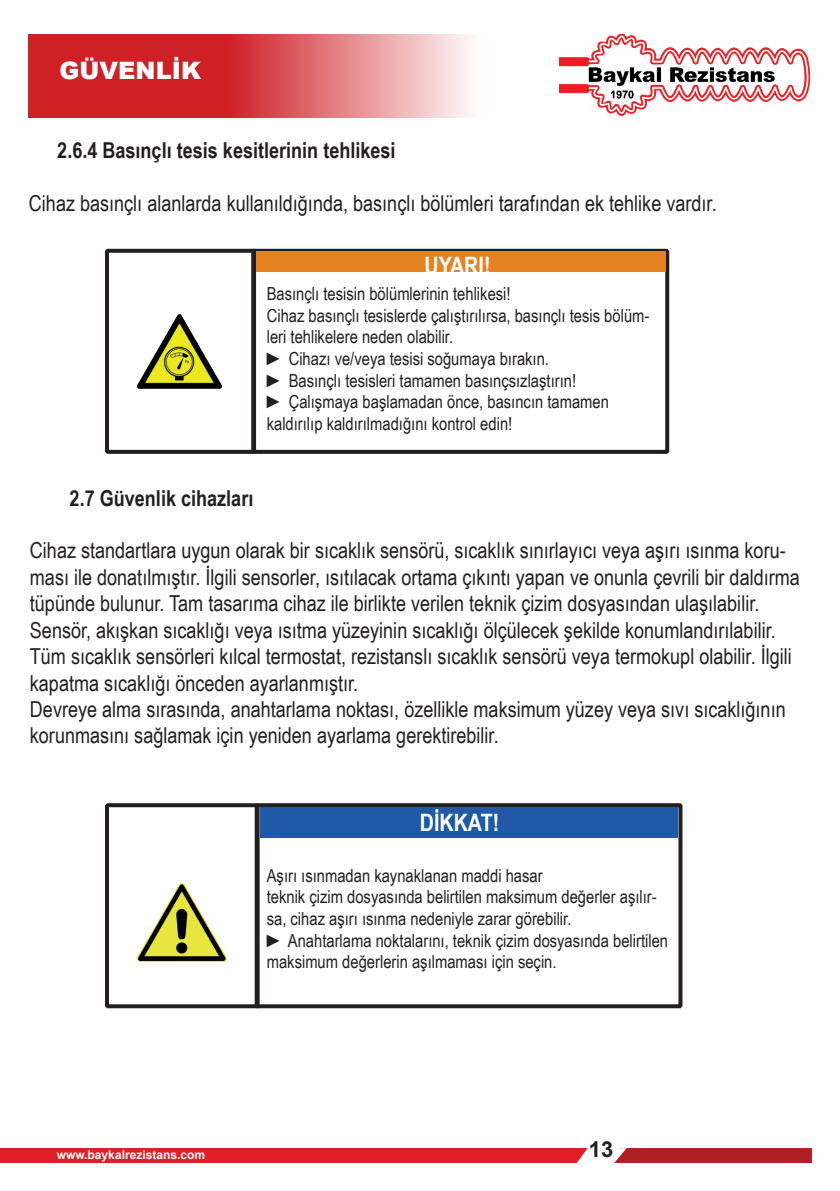
<style>
.page{position:relative;width:840px;height:1191px;background:#fff}
.page>*{position:absolute;margin:0;border:0;box-sizing:border-box;transform-origin:0 0}
.t1{font:700 24px "Arial Narrow";color:#fff}
.t2{font:900 24px "Arial";color:#fff}
.t3{font:22px/26.4px "Arial Narrow";color:#231f20}
.t4{font:700 22px "Arial Narrow";color:#231f20}
.t5{font:700 22px "Arial";color:#231f20}
.t6{font:18px/21.6px "Arial Narrow";color:#231f20}
.t7{font:700 12px "Arial";color:#fff}
</style>
<div class="page">
<div style="left:0;top:1148px;width:811px;height:14px;background:#e11e25"></div>
<svg style="left:576px;top:1148px;width:235px;height:15px;background:#bf4247"></svg>
<img style="left:559px;top:34px;width:252px;height:82px">
<svg style="left:28px;top:34px;width:441px;height:83px;background:#da575c"></svg>
<div style="left:105px;top:249px;width:151px;height:205px;border:4px solid #231f20"></div>
<div style="left:251px;top:249px;width:417px;height:205px;border:4px solid #231f20"></div>
<div style="left:256px;top:251px;width:409px;height:21px;background:#e58323"></div>
<img style="left:136px;top:314px;width:87px;height:75px">
<div style="left:105px;top:803px;width:154px;height:205px;border:4px solid #231f20"></div>
<div style="left:254px;top:803px;width:428px;height:205px;border:4px solid #231f20"></div>
<div style="left:260px;top:807px;width:417px;height:30px;background:#2059a8"></div>
<img style="left:136px;top:883px;width:91px;height:78px">
<p class="t2" style="left:60px;top:53px;width:143px">GÜVENLİ K</p>
<p class="t4" style="left:57px;top:133px;width:339px">2.6.4 Basınçlı tesis kesitlerinin tehlikesi</p>
<p class="t3" style="left:29px;top:189px;width:689px">Cihaz basınçlı alanlarda kullanıldığında, basınçlı bölümleri tarafından ek tehlike vardır.</p>
<p class="t1" style="left:424px;top:247px;width:67px">UYARI!</p>
<p class="t6" style="left:266px;top:282px;width:384px">Basınçlı tesisin bölümlerinin tehlikesi!<br>Cihaz basınçlı tesislerde çalıştırılırsa, basınçlı tesis bölüm&shy;leri tehlikelere neden olabilir.<br>► Cihazı ve/veya tesisi soğumaya bırakın.<br>► Basınçlı tesisleri tamamen basınçsızlaştırın!<br>► Çalışmaya başlamadan önce, basıncın tamamen kaldırılıp kaldırılmadığını kontrol edin!</p>
<p class="t4" style="left:70px;top:481px;width:185px">2.7 Güvenlik cihazları</p>
<p class="t3" style="left:30px;top:537px;width:771px">Cihaz standartlara uygun olarak bir sıcaklık sensörü, sıcaklık sınırlayıcı veya aşırı ısınma koru&shy;ması ile donatılmıştır. İlgili sensorler, ısıtılacak ortama çıkıntı yapan ve onunla çevrili bir daldırma tüpünde bulunur. Tam tasarıma cihaz ile birlikte verilen teknik çizim dosyasından ulaşılabilir.<br>Sensör, akışkan sıcaklığı veya ısıtma yüzeyinin sıcaklığı ölçülecek şekilde konumlandırılabilir.<br>Tüm sıcaklık sensörleri kılcal termostat, rezistanslı sıcaklık sensörü veya termokupl olabilir. İlgili kapatma sıcaklığı önceden ayarlanmıştır.<br>Devreye alma sırasında, anahtarlama noktası, özellikle maksimum yüzey veya sıvı sıcaklığının korunmasını sağlamak için yeniden ayarlama gerektirebilir.</p>
<p class="t1" style="left:419px;top:804px;width:81px">DİKKAT!</p>
<p class="t6" style="left:266px;top:864px;width:402px">Aşırı ısınmadan kaynaklanan maddi hasar<br>teknik çizim dosyasında belirtilen maksimum değerler aşılır&shy;sa, cihaz aşırı ısınma nedeniyle zarar görebilir.<br>► Anahtarlama noktalarını, teknik çizim dosyasında belirtilen maksimum değerlerin aşılmaması için seçin.</p>
<p class="t7" style="left:57px;top:1146px;width:150px">www.baykalrezistans.com</p>
<p class="t5" style="left:588px;top:1134px;width:26px">13</p>
</div>
